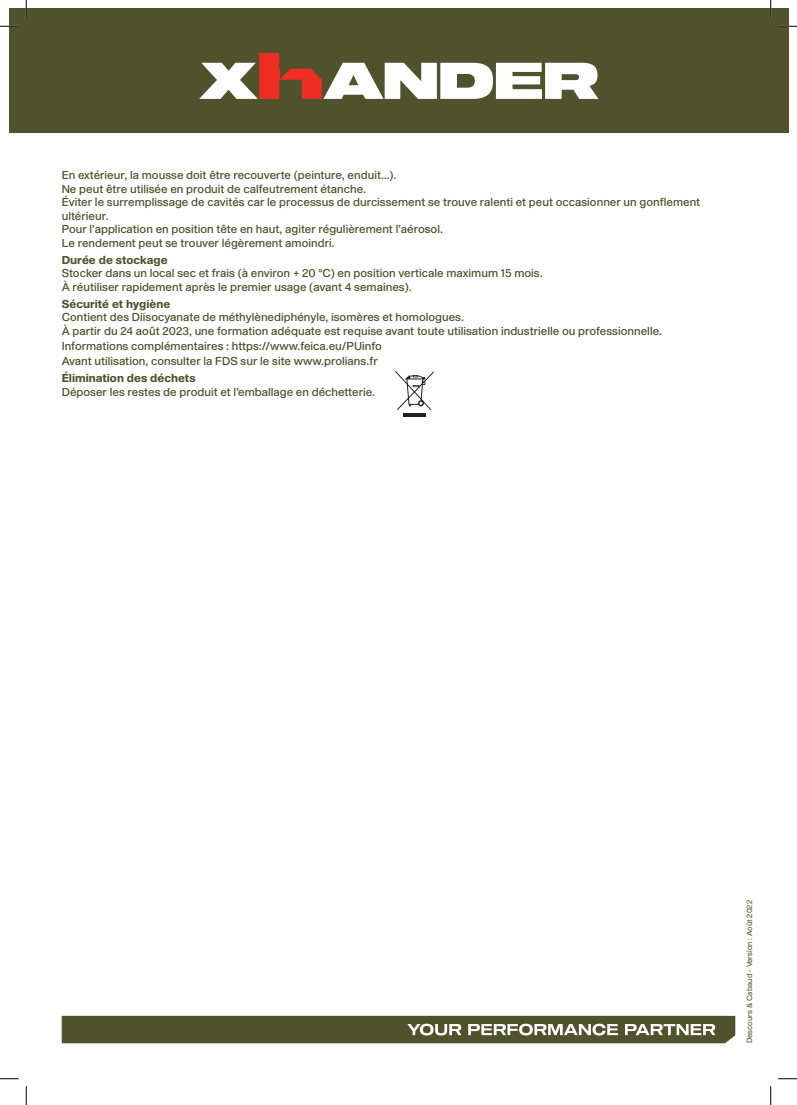
<style>
.page{position:relative;width:797px;height:1105px;background:#fff}
.page>*{position:absolute;margin:0;border:0;box-sizing:border-box;transform-origin:0 0}
.t1{font:11.25px/13.5px "Shapiro 55 Middle";color:#50512d}
.t2{font:800 11.25px "Shapiro 75";color:#50512d}
.t3{font:7.5px "Shapiro 45 Welter";color:#50512d}
</style>
<div class="page">
<svg style="left:62px;top:1016px;width:673px;height:27px;background:#616141"></svg>
<div style="left:9px;top:9px;width:779px;height:124px;background:#50512d"></div>
<svg style="left:199px;top:53px;width:399px;height:46px"></svg>
<hr style="left:403px;top:413px;width:22px;height:4px;background:#231f20">
<svg style="left:395px;top:371px;width:39px;height:39px"></svg>
<svg style="left:0;top:26px;width:19px;height:1px"></svg>
<svg style="left:778px;top:26px;width:19px;height:1px"></svg>
<svg style="left:0;top:1078px;width:19px;height:1px"></svg>
<svg style="left:778px;top:1078px;width:19px;height:1px"></svg>
<svg style="left:26px;top:0;width:1px;height:19px"></svg>
<svg style="left:26px;top:1086px;width:1px;height:19px"></svg>
<svg style="left:770px;top:0;width:1px;height:19px"></svg>
<svg style="left:770px;top:1086px;width:1px;height:19px"></svg>
<p class="t1" style="left:62px;top:169px;width:640px">En extérieur la, mousse doit être recouverte (peinture, enduit... .(<br>Ne peut être utilisée en produit de calfeutrement étanche.<br>Éviter le surremplissage de cavités car le processus de durcissement se trouve ralenti et peut occasionner un gonflement ultérieur.<br>Pour ’l application en position tête en haut, agiter régulièrement ’l aérosol.<br>Le rendement peut se trouver légèrement amoindri.</p>
<p class="t2" style="left:62px;top:252px;width:107px">Durée de stockage</p>
<p class="t1" style="left:62px;top:267px;width:482px">Stocker dans un local sec et frais (à environ + 20 C° ) en position verticale maximum 15 mois.<br>À réutiliser rapidement après le premier usage (avant 4 semaines .(</p>
<p class="t2" style="left:62px;top:296px;width:110px">Sécurité et hygiène</p>
<p class="t1" style="left:62px;top:311px;width:602px">Contient des Diisocyanate de méthylènediphényle, isomères et homologues.<br>À partir du 24 août 2023, une formation adéquate est requise avant toute utilisation industrielle ou professionnelle.</p>
<p class="t1" style="left:62px;top:339px;width:322px;line-height:15.2px">Informations complémentaires : https://www.feica.eu/PUinfo<br>Avant utilisation, consulter la FDS sur le site www.prolians.fr</p>
<p class="t2" style="left:62px;top:370px;width:135px">Élimination des déchets</p>
<p class="t1" style="left:62px;top:385px;width:315px">Déposer les restes de produit et ’l emballage en déchetterie.</p>
<p class="t3" style="left:744px;top:1043px;width:145px;rotate:-90deg">Descours &amp; Cabaud - Version : Août 2022</p>
</div>
